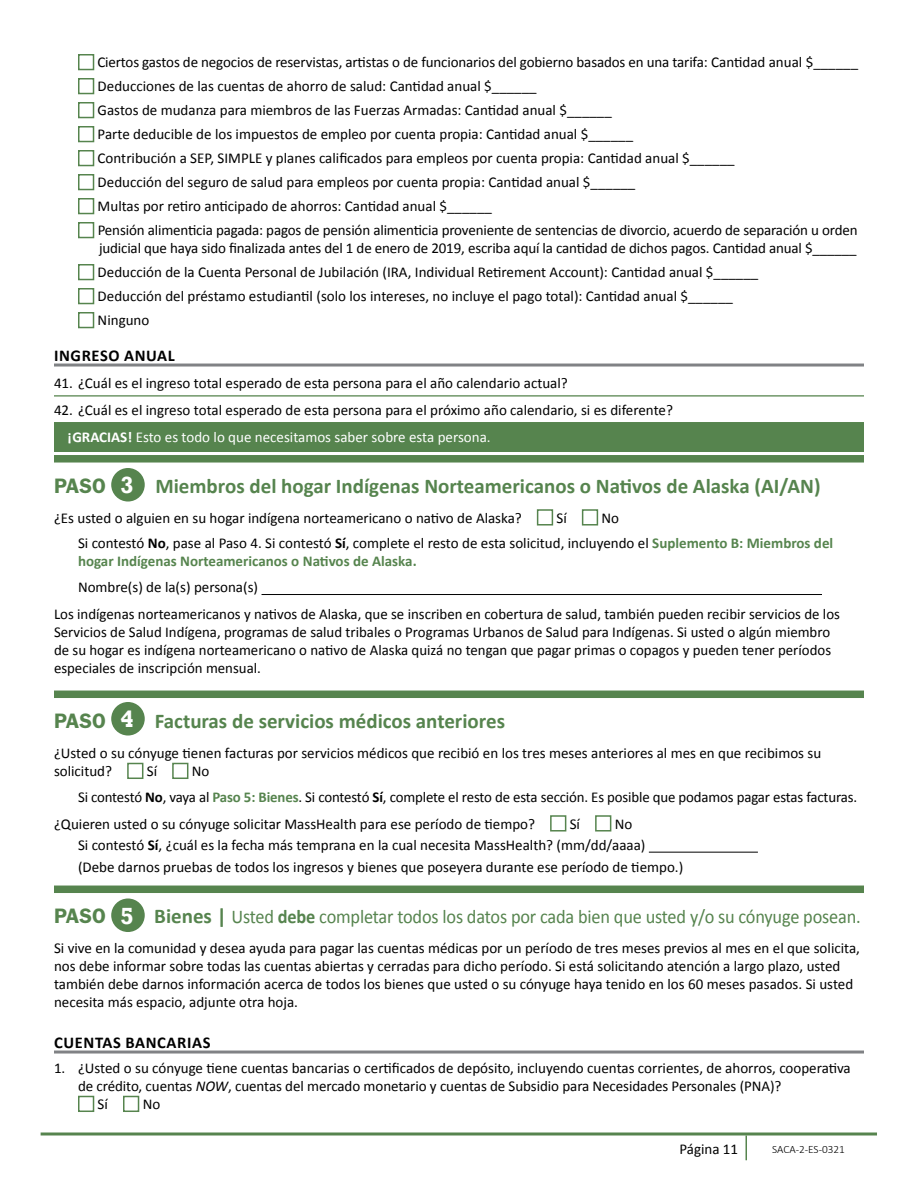
<style>
.page{position:relative;width:918px;height:1188px;background:#fff}
.page>*{position:absolute;margin:0;border:0;box-sizing:border-box;transform-origin:0 0}
.t1{font:700 21px "Calibri";color:#56844e}
.t2{font:19.5px "Calibri";letter-spacing:-.01em;color:#56844e;scale:.94 1}
.t3{font:700 16.5px "Calibri";letter-spacing:.04em;color:#000}
.t4{font:15px/24px "Calibri";color:#000}
.t5{font:700 15px "Calibri";color:#56844e}
.t6{font:300 11.25px "Calibri";color:#000}
.s1{font-weight:700;color:#fff}
.s2{color:#fff}
.s3{font-family:"ITC Franklin Gothic Std";font-weight:600}
.s4{font-family:"Rockwell";font-size:24px;color:#fff}
.s5{font-weight:700}
.s6{font-weight:700;color:#56844e}
.s7{font-family:"ITC Franklin Gothic Std";font-weight:600;font-size:21px}
.s8{font-family:"Rockwell";font-weight:700;font-size:24px;color:#fff}
.s9{font-weight:700;font-size:21px}
.s10{font-style:italic}
</style>
<div class="page">
<svg style="left:41px;top:1132px;width:836px;height:4px;background:#7fa279"></svg>
<svg style="left:746px;top:1136px;width:1px;height:24px"></svg>
<div style="left:78px;top:54px;width:16px;height:16px;border:2px solid #56844e"></div>
<div style="left:78px;top:78px;width:16px;height:16px;border:2px solid #56844e"></div>
<div style="left:78px;top:102px;width:16px;height:16px;border:2px solid #56844e"></div>
<div style="left:78px;top:126px;width:16px;height:16px;border:2px solid #56844e"></div>
<div style="left:78px;top:150px;width:16px;height:16px;border:2px solid #56844e"></div>
<div style="left:78px;top:174px;width:16px;height:16px;border:2px solid #56844e"></div>
<div style="left:78px;top:198px;width:16px;height:16px;border:2px solid #56844e"></div>
<div style="left:78px;top:222px;width:16px;height:16px;border:2px solid #56844e"></div>
<div style="left:78px;top:264px;width:16px;height:16px;border:2px solid #56844e"></div>
<div style="left:78px;top:288px;width:16px;height:16px;border:2px solid #56844e"></div>
<div style="left:78px;top:312px;width:16px;height:16px;border:2px solid #56844e"></div>
<hr style="left:54px;top:364px;width:810px;height:3px;background:#808285">
<hr style="left:54px;top:395px;width:810px;height:2px;background:#56844e">
<hr style="left:54px;top:422px;width:810px;height:1px;background:#56844e">
<div style="left:54px;top:424px;width:810px;height:28px;background:#56844e"></div>
<div style="left:54px;top:455px;width:810px;height:8px;background:#56844e"></div>
<div style="left:111px;top:468px;width:34px;height:34px;background:#56844e;border-radius:50%"></div>
<div style="left:537px;top:509px;width:16px;height:17px;border:2px solid #56844e"></div>
<div style="left:582px;top:509px;width:16px;height:17px;border:2px solid #56844e"></div>
<hr style="left:262px;top:594px;width:560px;height:1px;background:#000">
<div style="left:54px;top:691px;width:810px;height:7px;background:#56844e"></div>
<div style="left:111px;top:702px;width:34px;height:34px;background:#56844e;border-radius:50%"></div>
<div style="left:127px;top:763px;width:16px;height:16px;border:2px solid #56844e"></div>
<div style="left:172px;top:763px;width:16px;height:16px;border:2px solid #56844e"></div>
<div style="left:550px;top:815px;width:16px;height:17px;border:2px solid #56844e"></div>
<div style="left:595px;top:815px;width:16px;height:17px;border:2px solid #56844e"></div>
<hr style="left:649px;top:852px;width:109px;height:1px;background:#000">
<div style="left:54px;top:886px;width:810px;height:7px;background:#56844e"></div>
<hr style="left:54px;top:1051px;width:810px;height:3px;background:#808285">
<div style="left:111px;top:899px;width:34px;height:33px;background:#56844e;border-radius:50%"></div>
<div style="left:78px;top:1096px;width:16px;height:16px;border:2px solid #56844e"></div>
<div style="left:123px;top:1096px;width:16px;height:16px;border:2px solid #56844e"></div>
<p class="t4" style="left:97px;top:50px;width:762px">Ciertos gastos de negocios de reservistas, artistas o de funcionarios del gobierno basados en una tarifa: Cantidad anual $______ Deducciones de las cuentas de ahorro de salud: Cantidad anual $______<br>Gastos de mudanza para miembros de las Fuerzas Armadas: Cantidad anual $______<br>Parte deducible de los impuestos de empleo por cuenta propia: Cantidad anual $______<br>Contribución a SEP, SIMPLE y planes calificados para empleos por cuenta propia: Cantidad anual $______<br>Deducción del seguro de salud para empleos por cuenta propia: Cantidad anual $______<br>Multas por retiro anticipado de ahorros: Cantidad anual $______<br>Pensión alimenticia pagada: pagos de pensión alimenticia proveniente de sentencias de divorcio, acuerdo de separación u orden</p>
<p class="t4" style="left:98px;top:236px;width:760px">judicial que haya sido finalizada antes del 1 de enero de 2019, escriba aquí la cantidad de dichos pagos. Cantidad anual $______ Deducción de la Cuenta Personal de Jubilación (IRA, Individual Retirement Account): Cantidad anual $______<br>Deducción del préstamo estudiantil (solo los intereses, no incluye el pago total): Cantidad anual $______<br>Ninguno</p>
<p class="t3" style="left:54px;top:345px;width:122px">INGRESO ANUAL</p>
<p class="t4" style="left:54px;top:371px;width:515px">41. ¿Cuál es el ingreso total esperado de esta persona para el año calendario actual?</p>
<p class="t4" style="left:68px;top:396px;width:607px;line-height:27px;text-indent:-14px">42. ¿Cuál es el ingreso total esperado de esta persona para el próximo año calendario, si es diferente? <span class="s1">¡GRACIAS!</span> <span class="s2">Esto es todo lo que necesitamos saber sobre esta persona.</span></p>
<h1 class="t1" style="left:54px;top:472px;width:768px"><span class="s3">PASO</span> <span class="s4">3</span> Miembros del hogar Indígenas Norteamericanos o Nativos de Alaska (AI/AN)</h1>
<p class="t4" style="left:54px;top:506px;width:469px">¿Es usted o alguien en su hogar indígena norteamericano o nativo de Alaska?</p>
<p class="t4" style="left:557px;top:506px;width:12px">Sí</p>
<p class="t4" style="left:78px;top:505px;width:757px;line-height:25.5px;text-indent:524px">No<br>Si contestó <span class="s5">No</span>, pase al Paso 4. Si contestó <span class="s5">Sí</span>, complete el resto de esta solicitud, incluyendo el <span class="s6">Suplemento B: Miembros del</span></p>
<p class="t5" style="left:78px;top:551px;width:340px">hogar Indígenas Norteamericanos o Nativos de Alaska.</p>
<p class="t4" style="left:54px;top:573px;width:788px;line-height:27px;text-indent:24px">Nombre(s) de la(s) persona(s)<br>Los indígenas norteamericanos y nativos de Alaska, que se inscriben en cobertura de salud, también pueden recibir servicios de los</p>
<p class="t4" style="left:54px;top:623px;width:779px;line-height:18px;text-align:justify">Servicios de Salud Indígena, programas de salud tribales o Programas Urbanos de Salud para Indígenas. Si usted o algún miembro de su hogar es indígena norteamericano o nativo de Alaska quizá no tengan que pagar primas o copagos y pueden tener períodos especiales de inscripción mensual.</p>
<h1 class="t1" style="left:54px;top:708px;width:453px"><span class="s3">PASO</span> <span class="s4">4</span> Facturas de servicios médicos anteriores</h1>
<p class="t4" style="left:54px;top:744px;width:769px;line-height:18px">¿Usted o su cónyuge tienen facturas por servicios médicos que recibió en los tres meses anteriores al mes en que recibimos su solicitud?</p>
<p class="t4" style="left:147px;top:759px;width:12px">Sí</p>
<p class="t4" style="left:78px;top:758px;width:781px;line-height:25.5px;text-indent:114px">No<br>Si contestó <span class="s5">No</span>, vaya al <span class="s6">Paso 5: Bienes</span>. Si contestó <span class="s5">Sí</span>, complete el resto de esta sección. Es posible que podamos pagar estas facturas.</p>
<p class="t4" style="left:54px;top:812px;width:483px">¿Quieren usted o su cónyuge solicitar MassHealth para ese período de tiempo?</p>
<p class="t4" style="left:570px;top:812px;width:12px">Sí</p>
<p class="t4" style="left:78px;top:813px;width:569px;line-height:21px;text-indent:537px">No<br>Si contestó <span class="s5">Sí</span>, ¿cuál es la fecha más temprana en la cual necesita MassHealth? (mm/dd/aaaa)</p>
<p class="t4" style="left:78px;top:855px;width:607px">(Debe darnos pruebas de todos los ingresos y bienes que poseyera durante ese período de tiempo.)</p>
<h2 class="t2" style="left:54px;top:904px;width:860px"><span class="s7">PASO</span> <span class="s8">5</span> <span class="s9">Bienes |</span> Usted <span class="s5">debe</span> completar todos los datos por cada bien que usted y/o su cónyuge posean.</h2>
<p class="t4" style="left:54px;top:939px;width:808px;line-height:18px">Si vive en la comunidad y desea ayuda para pagar las cuentas médicas por un período de tres meses previos al mes en el que solicita, nos debe informar sobre todas las cuentas abiertas y cerradas para dicho período. Si está solicitando atención a largo plazo, usted también debe darnos información acerca de todos los bienes que usted o su cónyuge haya tenido en los 60 meses pasados. Si usted necesita más espacio, adjunte otra hoja.</p>
<p class="t3" style="left:54px;top:1032px;width:158px">CUENTAS BANCARIAS</p>
<p class="t4" style="left:54px;top:1056px;width:798px">1. ¿Usted o su cónyuge tiene cuentas bancarias o certificados de depósito, incluyendo cuentas corrientes, de ahorros, cooperativa</p>
<p class="t4" style="left:78px;top:1074px;width:705px">de crédito, cuentas <span class="s10">NOW</span>, cuentas del mercado monetario y cuentas de Subsidio para Necesidades Personales (PNA)?</p>
<p class="t4" style="left:98px;top:1092px;width:12px">Sí</p>
<p class="t4" style="left:143px;top:1092px;width:19px">No</p>
<p class="t4" style="left:679px;top:1137px;width:60px">Página 11</p>
<p class="t6" style="left:772px;top:1143px;width:74px">SACA-2-ES-0321</p>
</div>
